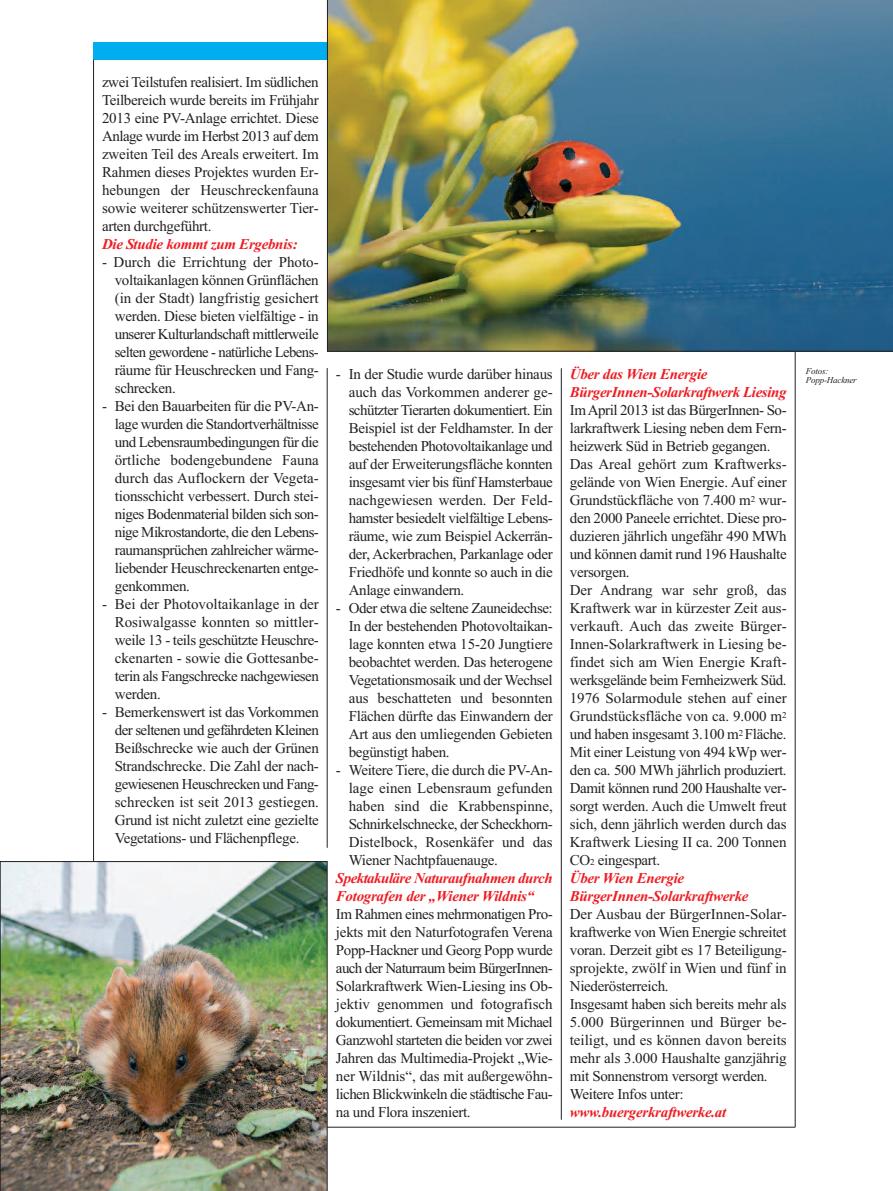
<style>
.page{position:relative;width:893px;height:1191px;background:#fff}
.page>*{position:absolute;margin:0;border:0;box-sizing:border-box;transform-origin:0 0}
.t1{font:15px/18px "Times New Roman";letter-spacing:-.02em;color:#231f20;text-align:justify}
.t2{font:italic 700 15px/18px "Times New Roman";letter-spacing:-.02em;color:#ee1d23}
.t3{font:italic 9px/9px "Times New Roman";letter-spacing:-.02em;color:#231f20}
.s1{font-size:9px}
.s2{font-weight:700;font-style:italic;color:#ee1d23}
</style>
<div class="page">
<div style="left:93px;top:43px;width:702px;height:17px;background:#00aeef"></div>
<hr style="left:327px;top:368px;width:1px;height:479px;background:#231f20">
<hr style="left:561px;top:368px;width:1px;height:751px;background:#231f20">
<hr style="left:795px;top:60px;width:1px;height:1067px;background:#231f20">
<hr style="left:93px;top:60px;width:1px;height:1067px;background:#231f20">
<hr style="left:94px;top:1127px;width:701px;height:1px;background:#231f20">
<img style="left:327px;top:0;width:566px;height:351px">
<img style="left:0;top:861px;width:327px;height:330px">
<p class="t1" style="left:102px;top:73px;width:218px">zwei Teilstufen realisiert. Im südlichen Teilbereich wurde bereits im Frühjahr 2013 eine PV-Anlage errichtet. Diese Anlage wurde im Herbst 2013 auf dem zweiten Teil des Areals erweitert. Im Rahmen dieses Projektes wurden Er&shy;hebungen der Heuschreckenfauna sowie weiterer schützenswerter Tier&shy;arten durchgeführt.</p>
<p class="t2" style="left:102px;top:235px;width:197px">Die Studie kommt zum Ergebnis:</p>
<p class="t1" style="left:115px;top:253px;width:206px;text-indent:-13px">- Durch die Errichtung der Photo&shy;voltaikanlagen können Grünflächen (in der Stadt) langfristig gesichert werden. Diese bieten vielfältige - in unserer Kulturlandschaft mittlerweile selten gewordene - natürliche Lebens&shy;räume für Heuschrecken und Fang&shy;schrecken.</p>
<p class="t1" style="left:115px;top:397px;width:206px;text-indent:-13px">- Bei den Bauarbeiten für die PV-An&shy;lage wurden die Standortverhältnisse und Lebensraumbedingungen für die örtliche bodengebundene Fauna durch das Auflockern der Vegeta&shy;tionsschicht verbessert. Durch stei&shy;niges Bodenmaterial bilden sich son&shy;nige Mikrostandorte, die den Lebens&shy;raumansprüchen zahlreicher wärme&shy;liebender Heuschreckenarten entge&shy;genkommen.</p>
<p class="t1" style="left:115px;top:595px;width:206px;text-indent:-13px">- Bei der Photovoltaikanlage in der Rosiwalgasse konnten so mittler&shy;weile 13 - teils geschützte Heuschre&shy;ckenarten - sowie die Gottesanbe&shy;terin als Fangschrecke nachgewiesen werden.</p>
<p class="t1" style="left:115px;top:703px;width:206px;text-indent:-13px">- Bemerkenswert ist das Vorkommen der seltenen und gefährdeten Kleinen Beißschrecke wie auch der Grünen Strandschrecke. Die Zahl der nach&shy;gewiesenen Heuschrecken und Fang&shy;schrecken ist seit 2013 gestiegen.<br>Grund ist nicht zuletzt eine gezielte Vegetations- und Flächenpflege.</p>
<p class="t1" style="left:349px;top:364px;width:206px;text-indent:-13px">- In der Studie wurde darüber hinaus auch das Vorkommen anderer ge&shy;schützter Tierarten dokumentiert. Ein Beispiel ist der Feldhamster. In der bestehenden Photovoltaikanlage und auf der Erweiterungsfläche konnten insgesamt vier bis fünf Hamsterbaue nachgewiesen werden. Der Feld&shy;hamster besiedelt vielfältige Lebens&shy;räume, wie zum Beispiel Ackerrän&shy;der, Ackerbrachen, Parkanlage oder Friedhöfe und konnte so auch in die Anlage einwandern.</p>
<p class="t1" style="left:349px;top:598px;width:206px;text-indent:-13px">- Oder etwa die seltene Zauneidechse:<br>In der bestehenden Photovoltaikan&shy;lage konnten etwa 15-20 Jungtiere beobachtet werden. Das heterogene Vegetationsmosaik und der Wechsel aus beschatteten und besonnten Flächen dürfte das Einwandern der Art aus den umliegenden Gebieten begünstigt haben.</p>
<p class="t1" style="left:349px;top:760px;width:206px;text-indent:-13px">- Weitere Tiere, die durch die PV-An&shy;lage einen Lebensraum gefunden haben sind die Krabbenspinne, Schnirkelschnecke, der Scheckhorn-Distelbock, Rosenkäfer und das Wiener Nachtpfauenauge.</p>
<p class="t2" style="left:336px;top:868px;width:218px">Spektakuläre Naturaufnahmen durch<br>Fotografen der „Wiener Wildnis“</p>
<p class="t1" style="left:336px;top:904px;width:218px">Im Rahmen eines mehrmonatigen Pro&shy;jekts mit den Naturfotografen Verena Popp-Hackner und Georg Popp wurde auch der Naturraum beim BürgerInnen-Solarkraftwerk Wien-Liesing ins Ob&shy;jektiv genommen und fotografisch dokumentiert. Gemeinsam mit Michael Ganzwohl starteten die beiden vor zwei Jahren das Multimedia-Projekt „Wie&shy;ner Wildnis“, das mit außergewöhn&shy;lichen Blickwinkeln die städtische Fau&shy;na und Flora inszeniert.</p>
<p class="t2" style="left:570px;top:364px;width:218px">Über das Wien Energie<br>BürgerInnen-Solarkraftwerk Liesing</p>
<p class="t1" style="left:570px;top:400px;width:218px;text-align:left">ImApril 2013 ist das BürgerInnen- So&shy;larkraftwerk Liesing neben dem Fern&shy;heizwerk Süd in Betrieb gegangen.<br>Das Areal gehört zum Kraftwerks&shy;gelände von Wien Energie. Auf einer Grundstückfläche von 7.400 m<sup>2</sup> wur&shy;den 2000 Paneele errichtet. Diese pro&shy;duzieren jährlich ungefähr 490 MWh und können damit rund 196 Haushalte versorgen.<br>Der Andrang war sehr groß, das Kraftwerk war in kürzester Zeit aus&shy;verkauft. Auch das zweite Bürger-Innen-Solarkraftwerk in Liesing be&shy;findet sich am Wien Energie Kraft&shy;werksgelände beim Fernheizwerk Süd.<br>1976 Solarmodule stehen auf einer Grundstücksfläche von ca. 9.000 m<sup>2 </sup>und haben insgesamt 3.100 m<sup>2</sup> Fläche.<br>Mit einer Leistung von 494 kWp wer&shy;den ca. 500 MWh jährlich produziert.<br>Damit können rund 200 Haushalte ver&shy;sorgt werden. Auch die Umwelt freut sich, denn jährlich werden durch das Kraftwerk Liesing II ca. 200 Tonnen CO<span class="s1">2</span> eingespart.<br><span class="s2">Über Wien Energie BürgerInnen-Solarkraftwerke</span></p>
<p class="t1" style="left:570px;top:904px;width:218px;text-align:left">Der Ausbau der BürgerInnen-Solar&shy;kraftwerke von Wien Energie schreitet voran. Derzeit gibt es 17 Beteiligung&shy;sprojekte, zwölf in Wien und fünf in Niederösterreich.<br>Insgesamt haben sich bereits mehr als 5.000 Bürgerinnen und Bürger be&shy;teiligt, und es können davon bereits mehr als 3.000 Haushalte ganzjährig mit Sonnenstrom versorgt werden.<br>Weitere Infos unter:</p>
<p class="t2" style="left:570px;top:1102px;width:158px">www.buergerkraftwerke.at</p>
<p class="t3" style="left:806px;top:367px;width:52px">Fotos:<br>Popp-Hackner</p>
</div>
